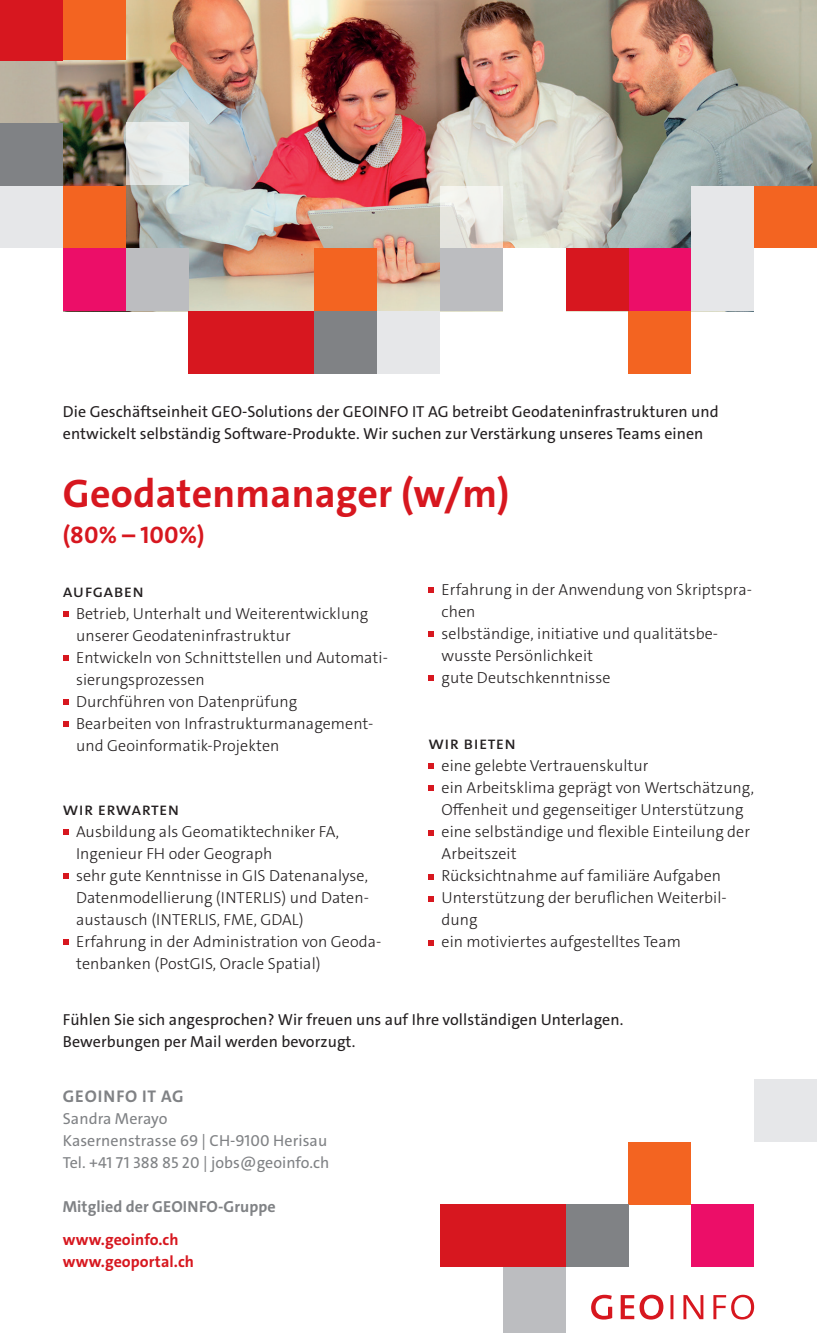
<style>
.page{position:relative;width:817px;height:1333px;background:#fff}
.page>*{position:absolute;margin:0;border:0;box-sizing:border-box;transform-origin:0 0}
.t1{font:700 40px "The Sans C4 s";letter-spacing:.005em;color:#d7171f}
.t2{font:700 24px "The Sans C4 s";color:#d7171f}
.t3{font:18px "The Sans C4 s";letter-spacing:.02em;color:#231f20}
.t4{font:700 17px "The Sans C4 s";letter-spacing:.05em;color:#808285}
.t5{font:300 16px/22px "The Sans C4 s";letter-spacing:.005em;color:#231f20}
.t6{font:16px/22px "The Sans C4 s";letter-spacing:.005em;color:#231f20}
.t7{font:16px/22px "The Sans C4 s";letter-spacing:.005em;color:#808285}
.t8{font:700 16px/22px "The Sans C4 s";letter-spacing:.005em;color:#d7171f}
.t9{font:700 16px "The Sans C4 s";letter-spacing:.005em;color:#808285}
</style>
<div class="page">
<img style="left:0;top:0;width:816px;height:311px">
<svg style="left:591px;top:1294px;width:163px;height:25px"></svg>
<svg style="left:63px;top:611px;width:6px;height:6px"></svg>
<svg style="left:63px;top:655px;width:6px;height:6px"></svg>
<svg style="left:63px;top:699px;width:6px;height:6px"></svg>
<svg style="left:63px;top:721px;width:6px;height:6px"></svg>
<svg style="left:63px;top:829px;width:6px;height:6px"></svg>
<svg style="left:63px;top:873px;width:6px;height:6px"></svg>
<svg style="left:63px;top:939px;width:6px;height:6px"></svg>
<svg style="left:428px;top:587px;width:6px;height:6px"></svg>
<svg style="left:428px;top:631px;width:6px;height:6px"></svg>
<svg style="left:428px;top:675px;width:6px;height:6px"></svg>
<svg style="left:428px;top:763px;width:6px;height:6px"></svg>
<svg style="left:428px;top:785px;width:6px;height:6px"></svg>
<svg style="left:428px;top:830px;width:6px;height:5px"></svg>
<svg style="left:428px;top:874px;width:6px;height:5px"></svg>
<svg style="left:428px;top:896px;width:6px;height:5px"></svg>
<svg style="left:428px;top:940px;width:6px;height:5px"></svg>
<div style="left:754px;top:1078px;width:62px;height:63px;background:#e6e7e9"></div>
<div style="left:691px;top:1204px;width:63px;height:63px;background:#ec0e68"></div>
<div style="left:628px;top:1141px;width:63px;height:63px;background:#f36421"></div>
<div style="left:502px;top:1267px;width:63px;height:65px;background:#bcbdc0"></div>
<div style="left:0;top:186px;width:63px;height:62px;background:#e6e7e9"></div>
<div style="left:63px;top:186px;width:63px;height:62px;background:#f36421"></div>
<div style="left:63px;top:248px;width:63px;height:63px;background:#ec0e68"></div>
<div style="left:628px;top:248px;width:63px;height:63px;background:#ec0e68"></div>
<div style="left:126px;top:248px;width:62px;height:63px;background:#bcbdc0"></div>
<svg style="left:126px;top:122px;width:62px;height:63px;fill:#e8ebeb"></svg>
<div style="left:0;top:0;width:63px;height:60px;background:#d7171f"></div>
<div style="left:377px;top:311px;width:63px;height:63px;background:#e6e7e9"></div>
<div style="left:691px;top:186px;width:63px;height:62px;background:#e6e7e9"></div>
<svg style="left:440px;top:186px;width:62px;height:62px;fill:#efefea"></svg>
<div style="left:314px;top:311px;width:63px;height:63px;background:#808285"></div>
<div style="left:565px;top:1204px;width:63px;height:63px;background:#808285"></div>
<div style="left:188px;top:311px;width:126px;height:63px;background:#d7171f"></div>
<div style="left:314px;top:248px;width:63px;height:63px;background:#f36421"></div>
<div style="left:628px;top:311px;width:63px;height:63px;background:#f36421"></div>
<div style="left:63px;top:0;width:63px;height:60px;background:#f36421"></div>
<div style="left:754px;top:186px;width:62px;height:62px;background:#f36421"></div>
<div style="left:440px;top:1204px;width:125px;height:63px;background:#d7171f"></div>
<div style="left:440px;top:248px;width:62px;height:63px;background:#bcbdc0"></div>
<div style="left:0;top:248px;width:63px;height:67px;background:#fff"></div>
<div style="left:502px;top:248px;width:63px;height:67px;background:#fff"></div>
<div style="left:754px;top:248px;width:62px;height:65px;background:#fff"></div>
<div style="left:565px;top:248px;width:63px;height:63px;background:#d7171f"></div>
<div style="left:691px;top:248px;width:63px;height:63px;background:#e6e7e9"></div>
<div style="left:0;top:123px;width:63px;height:63px;background:#808285"></div>
<p class="t6" style="left:63px;top:401px;width:657px">Die Geschäftseinheit GEO-Solutions der GEOINFO IT AG betreibt Geodateninfrastrukturen und entwickelt selbständig Software-Produkte. Wir suchen zur Verstärkung unseres Teams einen</p>
<h1 class="t1" style="left:63px;top:468px;width:448px">Geodatenmanager (w/m)</h1>
<h2 class="t2" style="left:63px;top:520px;width:143px">(80% – 100%)</h2>
<p class="t3" style="left:63px;top:579px;width:82px">aufgaben</p>
<p class="t5" style="left:76px;top:602px;width:313px">Betrieb, Unterhalt und Weiterentwicklung unserer Geodateninfrastruktur<br>Entwickeln von Schnittstellen und Automati&shy;sierungsprozessen<br>Durchführen von Datenprüfung<br>Bearbeiten von Infrastrukturmanagement&shy;und Geoinformatik-Projekten</p>
<p class="t3" style="left:63px;top:797px;width:118px">wir erwarten</p>
<p class="t5" style="left:76px;top:820px;width:307px">Ausbildung als Geomatiktechniker FA, Ingenieur FH oder Geograph<br>sehr gute Kenntnisse in GIS Datenanalyse, Datenmodellierung (INTERLIS) und Daten&shy;austausch (INTERLIS, FME, GDAL)<br>Erfahrung in der Administration von Geoda&shy;tenbanken (PostGIS, Oracle Spatial)</p>
<p class="t5" style="left:441px;top:579px;width:312px">Erfahrung in der Anwendung von Skriptspra&shy;chen<br>selbständige, initiative und qualitätsbe&shy;wusste Persönlichkeit<br>gute Deutschkenntnisse</p>
<p class="t3" style="left:428px;top:731px;width:89px">wir bieten</p>
<p class="t5" style="left:441px;top:755px;width:314px">eine gelebte Vertrauenskultur<br>ein Arbeitsklima geprägt von Wertschätzung, Offenheit und gegenseitiger Unterstützung eine selbständige und flexible Einteilung der Arbeitszeit<br>Rücksichtnahme auf familiäre Aufgaben Unterstützung der beruflichen Weiterbil&shy;dung<br>ein motiviertes aufgestelltes Team</p>
<p class="t6" style="left:63px;top:1008px;width:562px">Fühlen Sie sich angesprochen? Wir freuen uns auf Ihre vollständigen Unterlagen.<br>Bewerbungen per Mail werden bevorzugt.</p>
<p class="t4" style="left:63px;top:1085px;width:122px">GEOINFO IT AG</p>
<p class="t7" style="left:63px;top:1107px;width:268px">Sandra Merayo<br>Kasernenstrasse 69 | CH-9100 Herisau<br>Tel. +41 71 388 85 20 | jobs@geoinfo.ch</p>
<p class="t9" style="left:63px;top:1196px;width:214px">Mitglied der GEOINFO-Gruppe</p>
<p class="t8" style="left:63px;top:1228px;width:133px">www.geoinfo.ch www.geoportal.ch</p>
</div>
